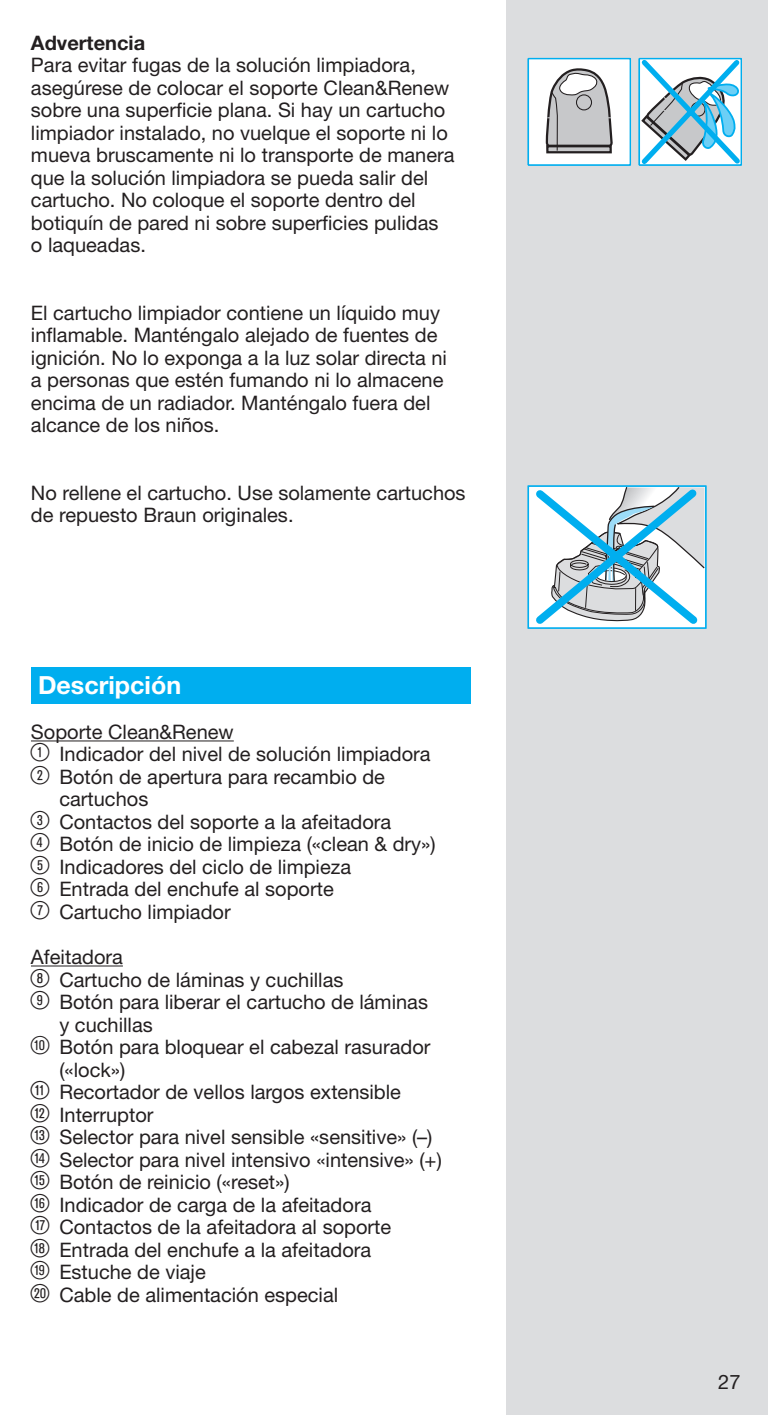
<style>
.page{position:relative;width:768px;height:1415px;background:#fff}
.page>*{position:absolute;margin:0;border:0;box-sizing:border-box;transform-origin:0 0}
.t1{font:700 25px "Helvetica Neue";color:#fff}
.t2{font:20px/22.5px "Helvetica Neue";color:#231f20}
.t3{font:700 20px "Helvetica Neue";color:#231f20}
.s1{font-family:"Ziffernim Kreisund Quadrat BQ";font-size:25px}
</style>
<div class="page">
<div style="left:506px;top:0;width:261px;height:1415px;background:#dcdddf"></div>
<hr style="left:31px;top:740px;width:203px;height:1px;background:#231f20">
<hr style="left:31px;top:965px;width:92px;height:1px;background:#231f20">
<div style="left:31px;top:667px;width:439px;height:37px;background:#00aeef"></div>
<div style="left:528px;top:59px;width:102px;height:106px;background:#fff"></div>
<div style="left:527px;top:58px;width:103px;height:108px;border:1px solid #00aeef"></div>
<svg style="left:638px;top:57px;width:104px;height:109px;background:#a8d2e3"></svg>
<div style="left:546px;top:145px;width:65px;height:8px;border:2px solid #231f20"></div>
<svg style="left:546px;top:57px;width:67px;height:95px"></svg>
<svg style="left:528px;top:485px;width:177px;height:144px"></svg>
<p class="t3" style="left:31px;top:35px;width:116px">Advertencia</p>
<p class="t2" style="left:31px;top:56px;width:425px">Para evitar fugas de la solución limpiadora, asegúrese de colocar el soporte Clean&amp;Renew sobre una superficie plana. Si hay un cartucho limpiador instalado, no vuelque el soporte ni lo mueva bruscamente ni lo transporte de manera que la solución limpiadora se pueda salir del cartucho. No coloque el soporte dentro del botiquín de pared ni sobre superficies pulidas o laqueadas.</p>
<p class="t2" style="left:31px;top:303px;width:417px">El cartucho limpiador contiene un líquido muy inflamable. Manténgalo alejado de fuentes de ignición. No lo exponga a la luz solar directa ni a personas que estén fumando ni lo almacene encima de un radiador. Manténgalo fuera del alcance de los niños.</p>
<p class="t2" style="left:31px;top:483px;width:436px">No rellene el cartucho. Use solamente cartuchos de repuesto Braun originales.</p>
<p class="t1" style="left:38px;top:676px;width:144px">Descripción</p>
<p class="t2" style="left:31px;top:722px;width:204px">Soporte Clean&amp;Renew</p>
<p class="t2" style="left:31px;top:745px;width:401px"><span class="s1">1</span> Indicador del nivel de solución limpiadora</p>
<p class="t2" style="left:31px;top:767px;width:355px"><span class="s1">2</span> Botón de apertura para recambio de</p>
<p class="t2" style="left:59px;top:790px;width:90px">cartuchos</p>
<p class="t2" style="left:31px;top:812px;width:361px"><span class="s1">3</span> Contactos del soporte a la afeitadora</p>
<p class="t2" style="left:31px;top:835px;width:406px"><span class="s1">4</span> Botón de inicio de limpieza («clean &amp; dry»)</p>
<p class="t2" style="left:31px;top:857px;width:321px"><span class="s1">5</span> Indicadores del ciclo de limpieza</p>
<p class="t2" style="left:31px;top:880px;width:304px"><span class="s1">6</span> Entrada del enchufe al soporte</p>
<p class="t2" style="left:31px;top:902px;width:201px"><span class="s1">7</span> Cartucho limpiador</p>
<p class="t2" style="left:31px;top:947px;width:93px">Afeitadora</p>
<p class="t2" style="left:31px;top:970px;width:314px"><span class="s1">8</span> Cartucho de láminas y cuchillas</p>
<p class="t2" style="left:31px;top:992px;width:398px"><span class="s1">9</span> Botón para liberar el cartucho de láminas</p>
<p class="t2" style="left:59px;top:1015px;width:95px">y cuchillas</p>
<p class="t2" style="left:31px;top:1037px;width:401px"><span class="s1">0</span> Botón para bloquear el cabezal rasurador</p>
<p class="t2" style="left:59px;top:1060px;width:67px">(«lock»)</p>
<p class="t2" style="left:31px;top:1082px;width:371px"><span class="s1">Q</span> Recortador de vellos largos extensible</p>
<p class="t2" style="left:31px;top:1105px;width:124px"><span class="s1">W</span> Interruptor</p>
<p class="t2" style="left:31px;top:1127px;width:402px"><span class="s1">E</span> Selector para nivel sensible «sensitive» (–)</p>
<p class="t2" style="left:31px;top:1150px;width:412px"><span class="s1">R</span> Selector para nivel intensivo «intensive» (+)</p>
<p class="t2" style="left:31px;top:1172px;width:260px"><span class="s1">T</span> Botón de reinicio («reset»)</p>
<p class="t2" style="left:31px;top:1195px;width:342px"><span class="s1">Z</span> Indicador de carga de la afeitadora</p>
<p class="t2" style="left:31px;top:1217px;width:361px"><span class="s1">U</span> Contactos de la afeitadora al soporte</p>
<p class="t2" style="left:31px;top:1240px;width:341px"><span class="s1">I</span> Entrada del enchufe a la afeitadora</p>
<p class="t2" style="left:31px;top:1262px;width:176px"><span class="s1">O</span> Estuche de viaje</p>
<p class="t2" style="left:31px;top:1285px;width:308px"><span class="s1">P</span> Cable de alimentación especial</p>
<p class="t2" style="left:717px;top:1373px;width:24px">27</p>
</div>
